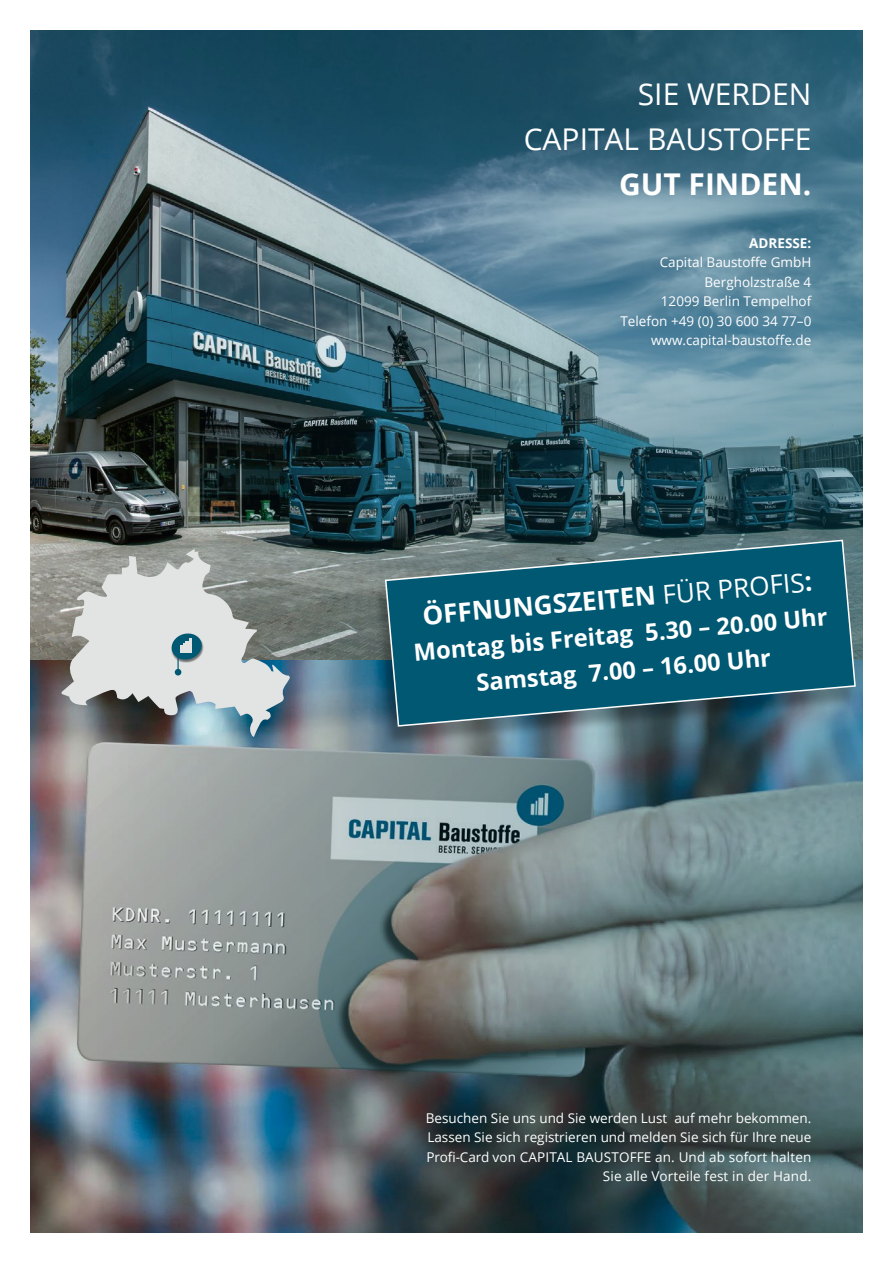
<style>
.page{position:relative;width:893px;height:1263px;background:#fff}
.page>*{position:absolute;margin:0;border:0;box-sizing:border-box;transform-origin:0 0}
.t1{font:30px/45px "Open Sans";color:#fff;text-align:right}
.t2{font:700 30px "Open Sans";color:#fff}
.t3{font:700 26.1px "Open Sans";color:#fff}
.t4{font:700 23.7px/35.5px "Open Sans";color:#fff;text-align:center}
.t5{font:13.5px/19.5px "Open Sans";color:#fff;text-align:right}
.t6{font:700 13.5px "Open Sans";color:#fff}
.s1{font-weight:400}
</style>
<div class="page">
<img style="left:31px;top:660px;width:31px;height:572px">
<img style="left:31px;top:31px;width:31px;height:629px">
<img style="left:62px;top:30px;width:801px;height:1202px">
<div style="left:371px;top:545px;width:486px;height:203px;background:#000;opacity:.28"></div>
<svg style="left:384px;top:539px;width:473px;height:188px;background:#186075"></svg>
<svg style="left:62px;top:549px;width:228px;height:188px;background:#acb2b2"></svg>
<h1 class="t1" style="left:524px;top:70px;width:289px">SIE WERDEN<br>CAPITAL BAUSTOFFE</h1>
<h1 class="t2" style="left:619px;top:163px;width:194px">GUT FINDEN.</h1>
<p class="t6" style="left:749px;top:233px;width:64px">ADRESSE:</p>
<p class="t5" style="left:620px;top:252px;width:192px">Capital Baustoffe GmbH<br>Bergholzstraße 4<br>12099 Berlin Tempelhof<br>Telefon +49 (0) 30 600 34 77–0 www.capital-baustoffe.de</p>
<h2 class="t3" style="left:421px;top:597px;width:392px;rotate:-5deg">ÖFFNUNGSZEITEN <span class="s1">FÜR PROFIS</span>:</h2>
<h3 class="t4" style="left:412px;top:634px;width:417px;rotate:-5deg">Montag bis Freitag 5.30 – 20.00 Uhr<br>Samstag 7.00 – 16.00 Uhr</h3>
<p class="t5" style="left:426px;top:1108px;width:387px">Besuchen Sie uns und Sie werden Lust auf mehr bekommen.<br>Lassen Sie sich registrieren und melden Sie sich für Ihre neue Profi-Card von CAPITAL BAUSTOFFE an. Und ab sofort halten Sie alle Vorteile fest in der Hand.</p>
</div>
